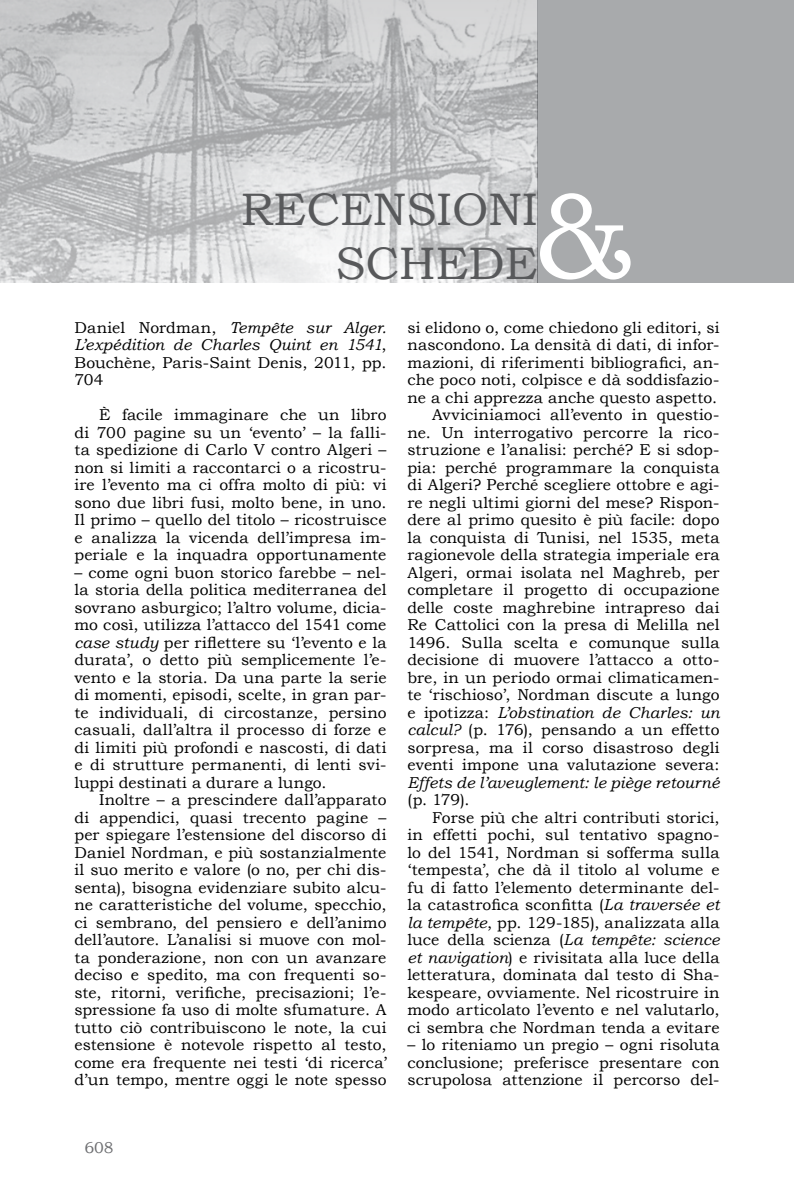
<style>
.page{position:relative;width:794px;height:1191px;background:#fff}
.page>*{position:absolute;margin:0;border:0;box-sizing:border-box;transform-origin:0 0}
.t1{font:45.5px/54.6px "Bookman Old Style";color:#58595b;text-align:right}
.t2{font:15.75px/17.5px "Bookman Old Style";letter-spacing:.005em;color:#000;text-align:justify}
.t3{font:italic 15.75px "Bookman Old Style";letter-spacing:.01em;color:#000}
.t4{font:15.75px "Bookman Old Style";color:#6d6e71}
.s1{font-style:italic}
</style>
<div class="page">
<div style="left:537px;top:0;width:257px;height:283px;background:#a8aaac"></div>
<img style="left:0;top:0;width:537px;height:283px">
<svg style="left:540px;top:193px;width:90px;height:86px"></svg>
<h1 class="t1" style="left:241px;top:182px;width:298px">RECENSIONI<br>SCHEDE</h1>
<p class="t2" style="left:74px;top:318px;width:313px">Daniel Nordman, <span class="s1">Tempête sur Alger.<br>L’expédition de Charles Quint en 1541</span>, Bouchène, Paris-Saint Denis, 2011, pp.<br>704</p>
<p class="t2" style="left:74px;top:406px;width:313px;text-indent:25px">È facile immaginare che un libro di 700 pagine su un ‘evento’ – la falli&shy;ta spedizione di Carlo V contro Algeri – non si limiti a raccontarci o a ricostru&shy;ire l’evento ma ci offra molto di più: vi sono due libri fusi, molto bene, in uno.<br>Il primo – quello del titolo – ricostruisce e analizza la vicenda dell’impresa im&shy;periale e la inquadra opportunamente</p>
<p class="t2" style="left:74px;top:563px;width:313px">– come ogni buon storico farebbe – nel&shy;la storia della politica mediterranea del sovrano asburgico; l’altro volume, dicia&shy;mo così, utilizza l’attacco del 1541 come <span class="s1">case study</span> per riflettere su ‘l’evento e la durata’, o detto più semplicemente l’e&shy;vento e la storia. Da una parte la serie di momenti, episodi, scelte, in gran par&shy;te individuali, di circostanze, persino casuali, dall’altra il processo di forze e di limiti più profondi e nascosti, di dati e di strutture permanenti, di lenti svi&shy;luppi destinati a durare a lungo.</p>
<p class="t2" style="left:74px;top:791px;width:313px;text-indent:25px">Inoltre – a prescindere dall’apparato di appendici, quasi trecento pagine – per spiegare l’estensione del discorso di Daniel Nordman, e più sostanzialmente il suo merito e valore (o no, per chi dis&shy;senta), bisogna evidenziare subito alcu&shy;ne caratteristiche del volume, specchio, ci sembrano, del pensiero e dell’animo dell’autore. L’analisi si muove con mol&shy;ta ponderazione, non con un avanzare deciso e spedito, ma con frequenti so&shy;ste, ritorni, verifiche, precisazioni; l’e&shy;spressione fa uso di molte sfumature. A tutto ciò contribuiscono le note, la cui estensione è notevole rispetto al testo, come era frequente nei testi ‘di ricerca’ d’un tempo, mentre oggi le note spesso</p>
<p class="t2" style="left:407px;top:318px;width:313px;text-align:right">si elidono o, come chiedono gli editori, si nascondono. La densità di dati, di infor&shy;mazioni, di riferimenti bibliografici, an&shy;che poco noti, colpisce e dà soddisfazio&shy;ne a chi apprezza anche questo aspetto.<br>Avviciniamoci all’evento in questio&shy;ne. Un interrogativo percorre la rico&shy;struzione e l’analisi: perché? E si sdop&shy;pia: perché programmare la conquista di Algeri? Perché scegliere ottobre e agi&shy;re negli ultimi giorni del mese? Rispon&shy;dere al primo quesito è più facile: dopo la conquista di Tunisi, nel 1535, meta ragionevole della strategia imperiale era Algeri, ormai isolata nel Maghreb, per completare il progetto di occupazione delle coste maghrebine intrapreso dai Re Cattolici con la presa di Melilla nel 1496. Sulla scelta e comunque sulla decisione di muovere l’attacco a otto&shy;bre, in un periodo ormai climaticamen&shy;te ‘rischioso’, Nordman discute a lungo e ipotizza: <span class="s1">L’obstination de Charles: un calcul?</span> (p. 176), pensando a un effetto sorpresa, ma il corso disastroso degli eventi impone una valutazione severa:</p>
<p class="t3" style="left:407px;top:771px;width:313px">Effets de l’aveuglement: le piège retourné</p>
<p class="t2" style="left:407px;top:791px;width:64px">(p. 179).</p>
<p class="t2" style="left:432px;top:808px;width:289px">Forse più che altri contributi storici,</p>
<p class="t2" style="left:407px;top:826px;width:313px">in effetti pochi, sul tentativo spagno-</p>
<p class="t2" style="left:407px;top:843px;width:313px">lo del 1541, Nordman si sofferma sulla</p>
<p class="t2" style="left:407px;top:861px;width:313px">‘tempesta’, che dà il titolo al volume e</p>
<p class="t2" style="left:407px;top:878px;width:313px">fu di fatto l’elemento determinante del-</p>
<p class="t2" style="left:407px;top:896px;width:313px">la catastrofica sconfitta (<span class="s1">La traversée et</span></p>
<p class="t2" style="left:407px;top:913px;width:313px"><span class="s1">la tempête</span>, pp. 129-185), analizzata alla</p>
<p class="t2" style="left:407px;top:931px;width:313px">luce della scienza (<span class="s1">La tempête: science</span></p>
<p class="t2" style="left:407px;top:948px;width:313px"><span class="s1">et navigation</span>) e rivisitata alla luce della</p>
<p class="t2" style="left:407px;top:966px;width:313px">letteratura, dominata dal testo di Sha-</p>
<p class="t2" style="left:407px;top:983px;width:313px">kespeare, ovviamente. Nel ricostruire in</p>
<p class="t2" style="left:407px;top:1001px;width:313px">modo articolato l’evento e nel valutarlo,</p>
<p class="t2" style="left:407px;top:1018px;width:313px">ci sembra che Nordman tenda a evitare</p>
<p class="t2" style="left:407px;top:1036px;width:313px">– lo riteniamo un pregio – ogni risoluta conclusione; preferisce presentare con scrupolosa attenzione il percorso del-</p>
<p class="t4" style="left:84px;top:1137px;width:31px">608</p>
</div>
